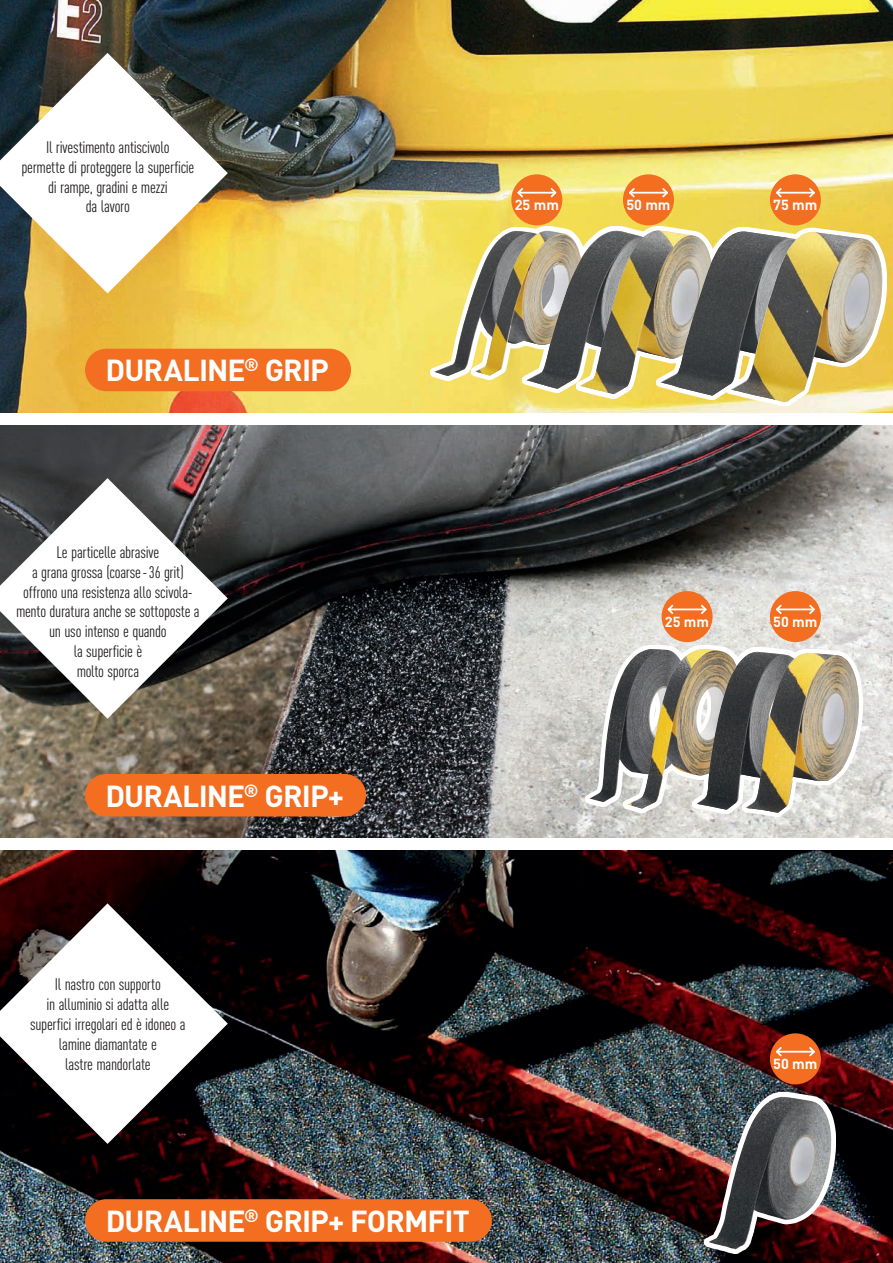
<style>
.page{position:relative;width:893px;height:1263px;background:#fff}
.page>*{position:absolute;margin:0;border:0;box-sizing:border-box;transform-origin:0 0}
.t1{font:700 30px "DIN Pro";letter-spacing:-.03em;color:#fff}
.t2{font:condensed 16.5px/19.8px "DIN Pro";letter-spacing:-.015em;color:#231f20;text-align:center}
.t3{font:700 14.4px "DIN Pro";color:#fff}
</style>
<div class="page">
<img style="left:0;top:425px;width:893px;height:413px">
<img style="left:0;top:0;width:893px;height:412px">
<img style="left:0;top:850px;width:893px;height:413px">
<div style="left:511px;top:174px;width:51px;height:51px;background:#f36e21;border-radius:50%"></div>
<hr style="left:518px;top:192px;width:37px;height:2px;background:#fff">
<svg style="left:517px;top:188px;width:8px;height:10px"></svg>
<svg style="left:549px;top:188px;width:8px;height:10px"></svg>
<div style="left:662px;top:591px;width:51px;height:51px;background:#f36e21;border-radius:50%"></div>
<hr style="left:669px;top:608px;width:37px;height:2px;background:#fff">
<svg style="left:667px;top:604px;width:8px;height:10px"></svg>
<svg style="left:699px;top:604px;width:8px;height:10px"></svg>
<div style="left:623px;top:174px;width:51px;height:51px;background:#f36e21;border-radius:50%"></div>
<hr style="left:630px;top:192px;width:37px;height:2px;background:#fff">
<svg style="left:629px;top:188px;width:7px;height:10px"></svg>
<svg style="left:661px;top:188px;width:7px;height:10px"></svg>
<div style="left:770px;top:591px;width:51px;height:51px;background:#f36e21;border-radius:50%"></div>
<hr style="left:777px;top:608px;width:37px;height:2px;background:#fff">
<svg style="left:776px;top:604px;width:7px;height:10px"></svg>
<svg style="left:807px;top:604px;width:8px;height:10px"></svg>
<div style="left:770px;top:1033px;width:51px;height:51px;background:#f36e21;border-radius:50%"></div>
<hr style="left:777px;top:1051px;width:37px;height:1px;background:#fff">
<svg style="left:776px;top:1047px;width:7px;height:10px"></svg>
<svg style="left:807px;top:1047px;width:8px;height:10px"></svg>
<div style="left:770px;top:174px;width:51px;height:51px;background:#f36e21;border-radius:50%"></div>
<hr style="left:777px;top:192px;width:37px;height:2px;background:#fff">
<svg style="left:776px;top:188px;width:7px;height:10px"></svg>
<svg style="left:807px;top:188px;width:8px;height:10px"></svg>
<img style="left:704px;top:1092px;width:132px;height:162px">
<img style="left:708px;top:1097px;width:123px;height:152px">
<svg style="left:585px;top:645px;width:109px;height:161px"></svg>
<img style="left:589px;top:649px;width:102px;height:153px">
<svg style="left:692px;top:647px;width:118px;height:167px"></svg>
<img style="left:696px;top:652px;width:46px;height:158px">
<svg style="left:742px;top:649px;width:121px;height:168px"></svg>
<img style="left:746px;top:653px;width:113px;height:160px">
<svg style="left:430px;top:227px;width:41px;height:153px"></svg>
<img style="left:434px;top:231px;width:37px;height:145px">
<svg style="left:471px;top:226px;width:51px;height:154px"></svg>
<img style="left:475px;top:231px;width:47px;height:145px">
<svg style="left:522px;top:226px;width:54px;height:167px"></svg>
<img style="left:526px;top:231px;width:50px;height:158px">
<svg style="left:576px;top:226px;width:141px;height:172px"></svg>
<img style="left:580px;top:230px;width:76px;height:164px">
<svg style="left:656px;top:227px;width:160px;height:173px"></svg>
<img style="left:660px;top:231px;width:66px;height:165px">
<svg style="left:726px;top:228px;width:161px;height:178px"></svg>
<img style="left:731px;top:232px;width:152px;height:170px">
<div style="left:85px;top:774px;width:281px;height:42px;background:#f36e21;border-radius:21px"></div>
<div style="left:85px;top:1199px;width:407px;height:43px;background:#f36e21;border-radius:21px"></div>
<div style="left:85px;top:349px;width:266px;height:42px;background:#f36e21;border-radius:21px"></div>
<svg style="left:0;top:903px;width:228px;height:241px"></svg>
<svg style="left:0;top:478px;width:228px;height:241px"></svg>
<svg style="left:0;top:53px;width:228px;height:240px"></svg>
<p class="t2" style="left:21px;top:136px;width:174px">Il rivestimento antiscivolo<br>permette di proteggere la superficie di rampe, gradini e mezzi<br>da lavoro</p>
<h1 class="t1" style="left:106px;top:347px;width:225px">DURALINE<sup>®</sup> GRIP</h1>
<p class="t2" style="left:16px;top:541px;width:185px">Le particelle abrasive<br>a grana grossa (coarse-36 grit) offrono una resistenza allo scivola&shy;mento duratura anche se sottoposte a un uso intenso e quando<br>la superficie è<br>molto sporca</p>
<h1 class="t1" style="left:105px;top:772px;width:240px">DURALINE<sup>®</sup> GRIP+</h1>
<p class="t3" style="left:515px;top:194px;width:46px">25 mm</p>
<p class="t2" style="left:30px;top:974px;width:157px">Il nastro con supporto<br>in alluminio si adatta alle superfici irregolari ed è idoneo a lamine diamantate e<br>lastre mandorlate</p>
<h1 class="t1" style="left:106px;top:1198px;width:366px">DURALINE<sup>®</sup> GRIP+ FORMFIT</h1>
<p class="t3" style="left:626px;top:194px;width:46px">50 mm</p>
<p class="t3" style="left:773px;top:194px;width:46px">75 mm</p>
<p class="t3" style="left:665px;top:610px;width:46px">25 mm</p>
<p class="t3" style="left:773px;top:610px;width:46px">50 mm</p>
<p class="t3" style="left:773px;top:1053px;width:46px">50 mm</p>
</div>
